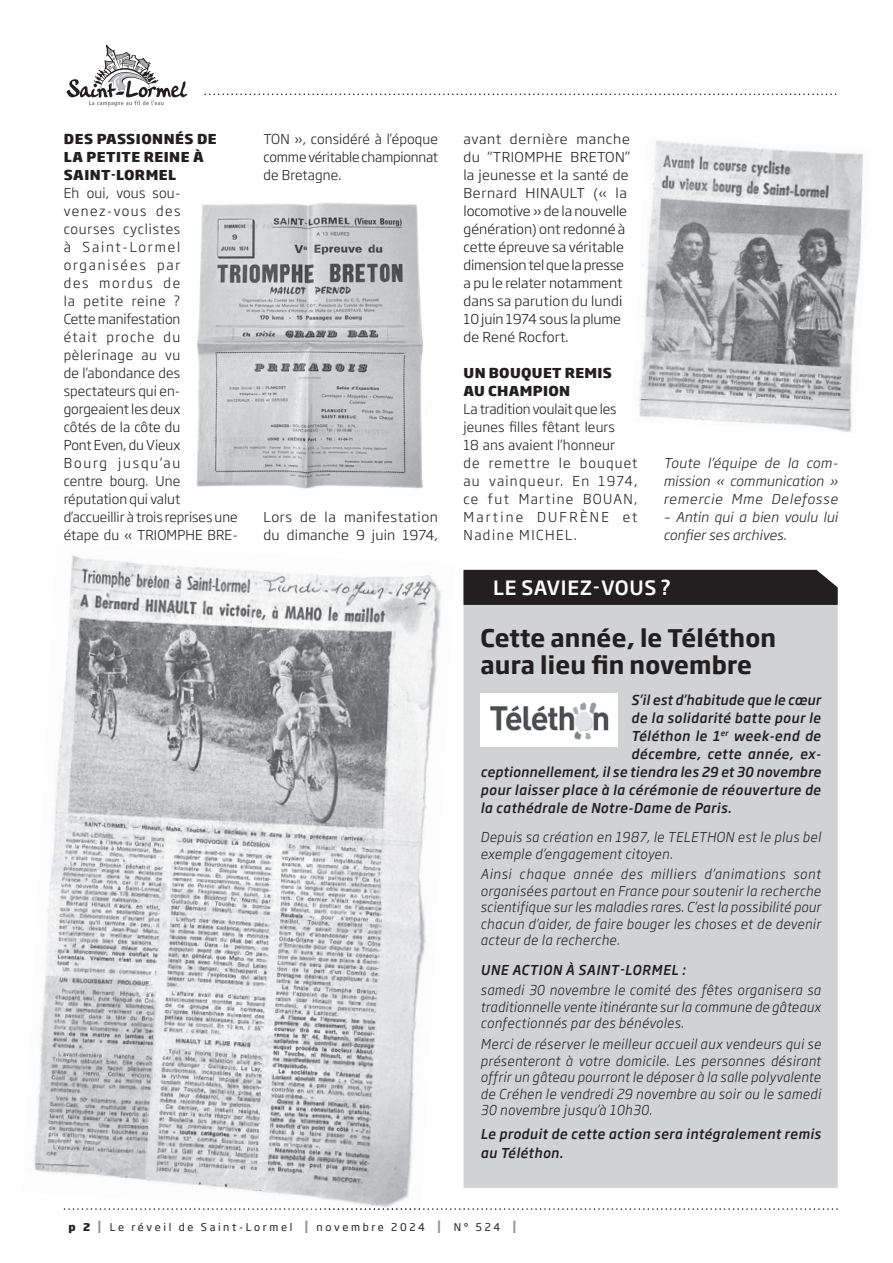
<style>
.page{position:relative;width:893px;height:1263px;background:#fff}
.page>*{position:absolute;margin:0;border:0;box-sizing:border-box;transform-origin:0 0}
.t1{font:700 24px/27px "Soho Gothic Pro";letter-spacing:.01em;color:#231f20}
.t2{font:500 19.5px "Soho Gothic Pro";letter-spacing:.035em;color:#fff}
.t3{font:italic 300 13.5px/16.5px "Soho Gothic Pro";letter-spacing:.04em;color:#231f20;text-align:justify;scale:.94 1}
.t4{font:300 13.5px/18px "Soho Gothic Pro";letter-spacing:.01em;color:#231f20;text-align:justify}
.t5{font:300 13.5px/18px "Soho Gothic Pro";letter-spacing:.01em;color:#231f20;scale:1.04 1}
.t6{font:italic 500 13.5px/19.5px "Soho Gothic Pro";letter-spacing:.04em;color:#231f20;scale:.94 1}
.t7{font:300 13.5px/18px "Soho Gothic Pro";letter-spacing:.075em;color:#231f20}
.t8{font:800 13.5px/18px "Soho Gothic Pro";letter-spacing:.035em;color:#231f20}
.t9{font:italic 300 13.5px/18px "Soho Gothic Pro";letter-spacing:.04em;color:#231f20;text-align:justify}
.t10{font:italic 300 13.5px/18px "Soho Gothic Pro";letter-spacing:.01em;color:#231f20}
.t11{font:italic 500 13.5px "Soho Gothic Pro";letter-spacing:.02em;color:#231f20;scale:.94 1}
.t12{font:10.5px "Soho Gothic Pro";letter-spacing:.25em;color:#231f20}
.s1{font-weight:800}
.s2{font-weight:500;font-size:16.65px;color:#939598}
</style>
<div class="page">
<svg style="left:424px;top:1208px;width:414px;height:2px"></svg>
<svg style="left:66px;top:45px;width:122px;height:62px"></svg>
<svg style="left:204px;top:94px;width:632px;height:1px"></svg>
<img style="left:60px;top:556px;width:185px;height:187px">
<img style="left:245px;top:570px;width:196px;height:183px">
<img style="left:47px;top:743px;width:198px;height:200px">
<img style="left:234px;top:753px;width:195px;height:200px">
<img style="left:36px;top:943px;width:199px;height:200px">
<img style="left:224px;top:953px;width:200px;height:190px">
<img style="left:34px;top:1143px;width:390px;height:67px">
<img style="left:311px;top:1208px;width:109px;height:2px">
<div style="left:463px;top:605px;width:375px;height:583px;background:#d1d2d4"></div>
<div style="left:463px;top:570px;width:375px;height:35px;background:#231f20"></div>
<div style="left:480px;top:693px;width:138px;height:54px;background:#fff"></div>
<img style="left:490px;top:702px;width:119px;height:38px">
<img style="left:196px;top:203px;width:235px;height:286px">
<img style="left:639px;top:141px;width:226px;height:291px">
<p class="t8" style="left:64px;top:129px;width:154px">DES PASSIONNÉS DE<br>LA PETITE REINE À<br>SAINT-LORMEL</p>
<p class="t4" style="left:64px;top:183px;width:175px;text-align:left">Eh oui, vous sou&shy;venez-vous des<br>courses cyclistes<br>à Saint-Lormel organisées par<br>des mordus de<br>la petite reine ?<br>Cette manifestation<br>était proche du pèlerinage au vu<br>de l’abondance des spectateurs qui en&shy;gorgeaient les deux<br>côtés de la côte du<br>Pont Even, du Vieux<br>Bourg jusqu’au<br>centre bourg. Une réputation qui valut d’accueillir à trois reprises une étape du « TRIOMPHE BRE-</p>
<p class="t4" style="left:264px;top:129px;width:176px">TON », considéré à l’époque comme véritable championnat de Bretagne.</p>
<p class="t5" style="left:264px;top:507px;width:169px">Lors de la manifestation du dimanche 9 juin 1974,</p>
<p class="t5" style="left:463px;top:129px;width:162px">avant dernière manche du “TRIOMPHE BRETON” la jeunesse et la santé de<br>Bernard HINAULT (« la locomotive » de la nouvelle génération) ont redonné à cette épreuve sa véritable dimension tel que la presse a pu le relater notamment dans sa parution du lundi<br>10 juin 1974 sous la plume de René Rocfort.</p>
<p class="t8" style="left:464px;top:363px;width:150px">UN BOUQUET REMIS<br>AU CHAMPION</p>
<p class="t7" style="left:463px;top:399px;width:176px">La tradition voulait que les jeunes filles fêtant leurs<br>18 ans avaient l’honneur<br>de remettre le bouquet au vainqueur. En 1974, ce fut Martine BOUAN,<br>Martine DUFRÈNE et<br>Nadine MICHEL.</p>
<p class="t9" style="left:663px;top:453px;width:176px">Toute l’équipe de la com&shy;mission « communication » remercie Mme Delefosse</p>
<p class="t10" style="left:663px;top:507px;width:176px">– Antin qui a bien voulu lui confier ses archives.</p>
<h2 class="t2" style="left:493px;top:572px;width:179px">LE SAVIEZ-VOUS ?</h2>
<h1 class="t1" style="left:480px;top:623px;width:297px">Cette année, le Téléthon aura lieu fin novembre</h1>
<p class="t11" style="left:631px;top:689px;width:203px">S’il est d’habitude que le cœur</p>
<p class="t6" style="left:631px;top:707px;width:203px">de la solidarité batte pour le</p>
<p class="t6" style="left:631px;top:725px;width:203px">Téléthon le 1<sup>er</sup> week-end de</p>
<p class="t6" style="left:631px;top:743px;width:203px">décembre, cette année, ex-</p>
<p class="t6" style="left:480px;top:761px;width:363px">ceptionnellement, il se tiendra les 29 et 30 novembre</p>
<p class="t6" style="left:480px;top:779px;width:363px">pour laisser place à la cérémonie de réouverture de</p>
<p class="t6" style="left:480px;top:797px;width:268px">la cathédrale de Notre-Dame de Paris.</p>
<p class="t3" style="left:480px;top:828px;width:363px">Depuis sa création en 1987, le TELETHON est le plus bel exemple d’engagement citoyen.</p>
<p class="t3" style="left:480px;top:865px;width:363px">Ainsi chaque année des milliers d’animations sont organisées partout en France pour soutenir la recherche scientifique sur les maladies rares. C’est la possibilité pour chacun d’aider, de faire bouger les choses et de devenir acteur de la recherche.</p>
<p class="t6" style="left:481px;top:959px;width:219px">UNE ACTION À SAINT-LORMEL :</p>
<p class="t3" style="left:480px;top:981px;width:363px">samedi 30 novembre le comité des fêtes organisera sa traditionnelle vente itinérante sur la commune de gâteaux confectionnés par des bénévoles.</p>
<p class="t3" style="left:480px;top:1035px;width:363px">Merci de réserver le meilleur accueil aux vendeurs qui se présenteront à votre domicile. Les personnes désirant offrir un gâteau pourront le déposer à la salle polyvalente de Créhen le vendredi 29 novembre au soir ou le samedi 30 novembre jusqu’à 10h30.</p>
<p class="t6" style="left:480px;top:1123px;width:363px">Le produit de cette action sera intégralement remis au Téléthon.</p>
<p class="t12" style="left:68px;top:1219px;width:449px"><span class="s1">p 2</span> <span class="s2">I</span> Le réveil de Saint-Lormel <span class="s2">I</span> novembre 2024 <span class="s2">I</span> N° 524 <span class="s2">I</span></p>
</div>
